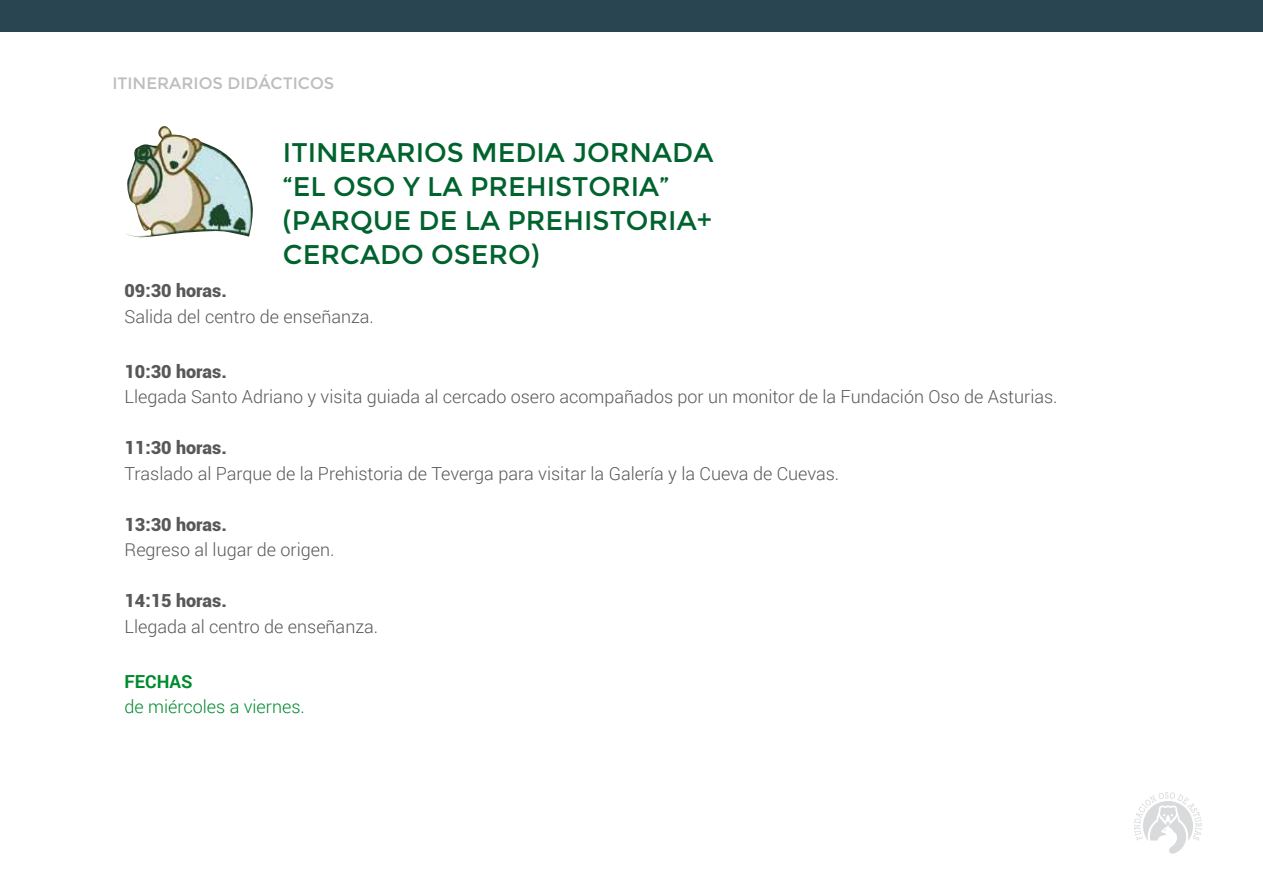
<style>
.page{position:relative;width:1263px;height:893px;background:#fff}
.page>*{position:absolute;margin:0;border:0;box-sizing:border-box;transform-origin:0 0}
.t1{font:27px/34.2px "Montserrat";color:#00632e}
.t2{font:300 18px "Roboto";color:#58585a}
.t3{font:900 18px "Roboto";color:#58585a}
.t4{font:300 18px "Roboto";color:#008a2e}
.t5{font:700 18px "Roboto";color:#008a2e}
.t6{font:16.5px "Montserrat";color:#bbbdbe}
</style>
<div class="page">
<img style="left:125px;top:126px;width:128px;height:112px">
<svg style="left:1134px;top:792px;width:68px;height:62px"></svg>
<div style="left:0;top:0;width:1263px;height:32px;background:#2a4552"></div>
<p class="t6" style="left:112px;top:74px;width:223px">ITINERARIOS DIDÁCTICOS</p>
<h1 class="t1" style="left:283px;top:135px;width:432px">ITINERARIOS MEDIA JORNADA “EL OSO Y LA PREHISTORIA” (PARQUE DE LA PREHISTORIA+<br>CERCADO OSERO)</h1>
<p class="t3" style="left:124px;top:278px;width:104px">09:30 horas.</p>
<p class="t2" style="left:124px;top:304px;width:251px">Salida del centro de enseñanza.</p>
<p class="t3" style="left:124px;top:359px;width:104px">10:30 horas.</p>
<p class="t2" style="left:124px;top:384px;width:934px">Llegada Santo Adriano y visita guiada al cercado osero acompañados por un monitor de la Fundación Oso de Asturias.</p>
<p class="t3" style="left:124px;top:435px;width:104px">11:30 horas.</p>
<p class="t2" style="left:124px;top:461px;width:716px">Traslado al Parque de la Prehistoria de Teverga para visitar la Galería y la Cueva de Cuevas.</p>
<p class="t3" style="left:124px;top:512px;width:104px">13:30 horas.</p>
<p class="t2" style="left:124px;top:537px;width:211px">Regreso al lugar de origen.</p>
<p class="t3" style="left:124px;top:588px;width:104px">14:15 horas.</p>
<p class="t2" style="left:124px;top:614px;width:255px">Llegada al centro de enseñanza.</p>
<p class="t5" style="left:124px;top:668px;width:69px">FECHAS</p>
<p class="t4" style="left:124px;top:694px;width:182px">de miércoles a viernes.</p>
</div>
